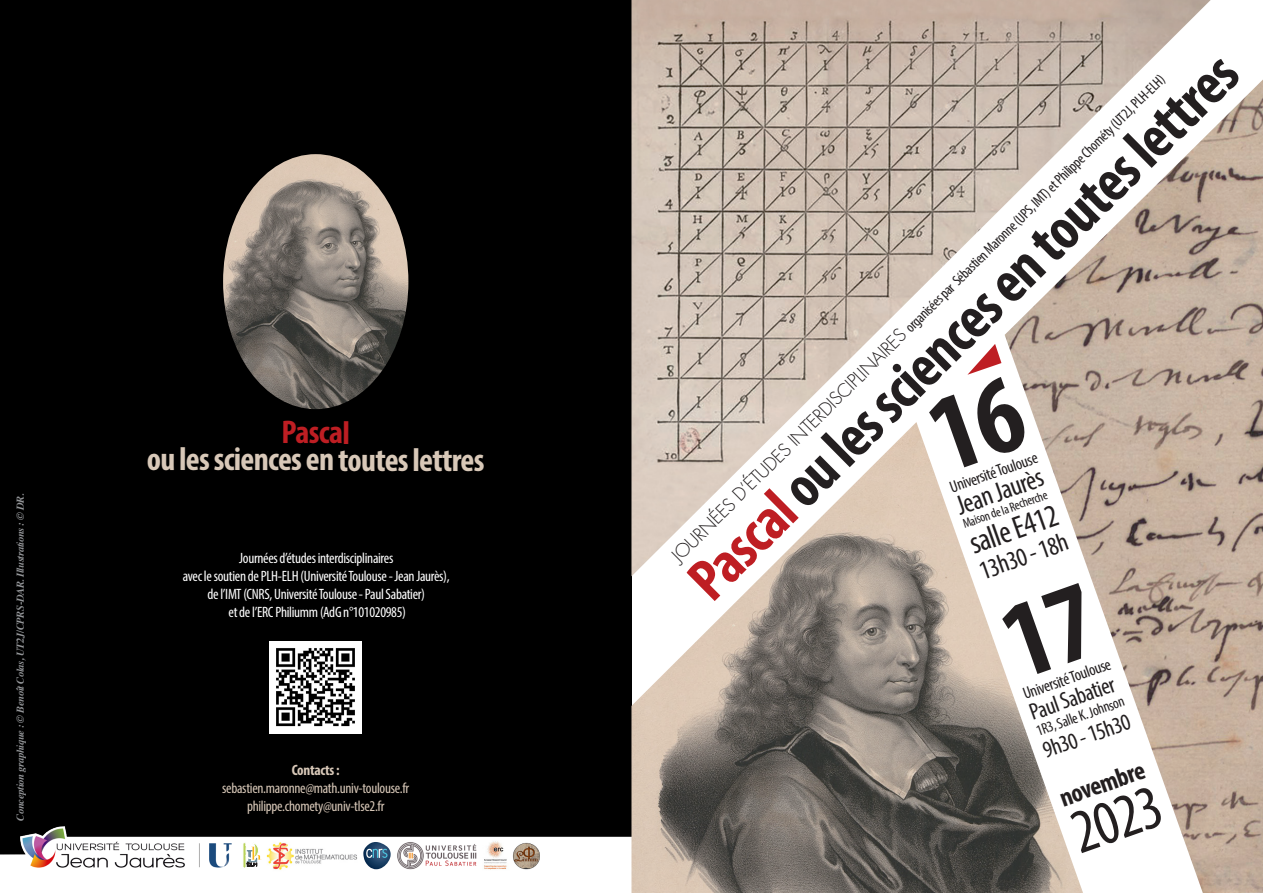
<style>
.page{position:relative;width:1263px;height:893px;background:#fff}
.page>*{position:absolute;margin:0;border:0;box-sizing:border-box;transform-origin:0 0}
.t1{font:condensed 62.4px "Myriad Pro";color:#231f20}
.t2{font:700 condensed 60.15px "Myriad Pro";color:#231f20}
.t3{font:700 condensed 33px "Myriad Pro";letter-spacing:-.025em;color:#d8c8b8}
.t4{font:700 condensed 33px "Myriad Pro";letter-spacing:-.025em;color:#be1e23}
.t5{font:condensed 31.95px "Myriad Pro";color:#231f20}
.t6{font:condensed 27.75px "Myriad Pro";color:#231f20}
.t7{font:condensed 26.4px "Myriad Pro";color:#231f20}
.t8{font:700 condensed 26.4px "Myriad Pro";color:#231f20}
.t9{font:condensed 23.55px "Myriad Pro";color:#231f20}
.t10{font:condensed 16.65px "Myriad Pro";color:#231f20}
.t11{font:condensed 15.3px "Myriad Pro";color:#231f20}
.t12{font:condensed 15px "Myriad Pro";letter-spacing:-.02em;color:#fff}
.t13{font:condensed 15px "Myriad Pro";color:#231f20}
.t14{font:condensed 15px "Myriad Pro";letter-spacing:-.02em;color:#d8c8b8}
.t15{font:700 condensed 15px "Myriad Pro";letter-spacing:-.02em;color:#d8c8b8}
.t16{font:condensed 13.2px "Myriad Pro";color:#231f20}
.t17{font:italic 700 10.5px "Times";letter-spacing:-.03em;color:#939598}
.s1{color:#be1e23}
.s2{font-family:"Futura";font-weight:300;font-stretch:normal;font-size:18px}
</style>
<div class="page">
<div style="left:0;top:0;width:632px;height:893px;background:#000"></div>
<img style="left:0;top:826px;width:631px;height:67px">
<img style="left:631px;top:0;width:580px;height:422px">
<img style="left:631px;top:422px;width:374px;height:471px">
<img style="left:1005px;top:79px;width:258px;height:814px">
<div style="left:270px;top:641px;width:92px;height:92px;background:#fff"></div>
<img style="left:276px;top:648px;width:79px;height:79px">
<svg style="left:363px;top:842px;width:28px;height:27px"></svg>
<svg style="left:240px;top:842px;width:21px;height:26px"></svg>
<img style="left:482px;top:840px;width:27px;height:30px">
<img style="left:266px;top:841px;width:93px;height:30px">
<img style="left:396px;top:841px;width:82px;height:29px">
<img style="left:512px;top:842px;width:29px;height:28px;border-radius:14px">
<img style="left:223px;top:154px;width:185px;height:255px">
<svg style="left:926px;top:344px;width:105px;height:128px"></svg>
<svg style="left:999px;top:583px;width:103px;height:96px"></svg>
<p class="t17" style="left:10px;top:821px;width:328px;rotate:-90deg">Conception graphique : © Benoît Colas, UT2J/CPRS-DAR. Illustrations : © DR.</p>
<p class="t4" style="left:282px;top:412px;width:70px">Pascal</p>
<p class="t3" style="left:147px;top:439px;width:339px">ou les sciences en toutes lettres</p>
<p class="t12" style="left:239px;top:549px;width:156px">Journées d’études interdisciplinaires</p>
<p class="t12" style="left:183px;top:567px;width:268px">avec le soutien de PLH-ELH (Université Toulouse - Jean Jaurès),</p>
<p class="t12" style="left:207px;top:585px;width:219px">de l’IMT (CNRS, Université Toulouse - Paul Sabatier)</p>
<p class="t12" style="left:229px;top:603px;width:179px">et de l’ERC Philiumm (AdG n°101020985)</p>
<p class="t15" style="left:292px;top:760px;width:50px">Contacts :</p>
<p class="t14" style="left:222px;top:778px;width:188px">sebastien.maronne@math.univ-toulouse.fr</p>
<p class="t14" style="left:247px;top:796px;width:139px">philippe.chomety@univ-tlse2.fr</p>
<p class="t2" style="left:673px;top:564px;width:748px;rotate:-45deg"><span class="s1">Pascal</span> ou les sciences en toutes lettres</p>
<p class="t13" style="left:671px;top:554px;width:687px;rotate:-45deg"><span class="s2">JOURNÉES D’ÉTUDES INTERDISCIPLINAIRES</span> organisées par Sébastien Maronne (UPS, IMT) et Philippe Chométy (UT2J, PLH-ELH)</p>
<p class="t10" style="left:947px;top:479px;width:94px;rotate:-20deg">Université Toulouse</p>
<p class="t6" style="left:951px;top:490px;width:92px;rotate:-19deg">Jean Jaurès</p>
<p class="t16" style="left:961px;top:516px;width:90px;rotate:-19deg">Maison de la Recherche</p>
<p class="t5" style="left:964px;top:526px;width:94px;rotate:-19deg">salle E412</p>
<p class="t7" style="left:975px;top:557px;width:94px;rotate:-20deg">13h30 - 18h</p>
<p class="t10" style="left:1020px;top:685px;width:94px;rotate:-20deg">Université Toulouse</p>
<p class="t9" style="left:1025px;top:700px;width:91px;rotate:-20deg">Paul Sabatier</p>
<p class="t11" style="left:1034px;top:723px;width:94px;rotate:-20deg">1R3, Salle K. Johnson</p>
<p class="t9" style="left:1039px;top:738px;width:93px;rotate:-20deg">9h30 - 15h30</p>
<p class="t8" style="left:1055px;top:783px;width:90px;rotate:-20deg">novembre</p>
<p class="t1" style="left:1061px;top:798px;width:94px;rotate:-19deg">2023</p>
</div>
